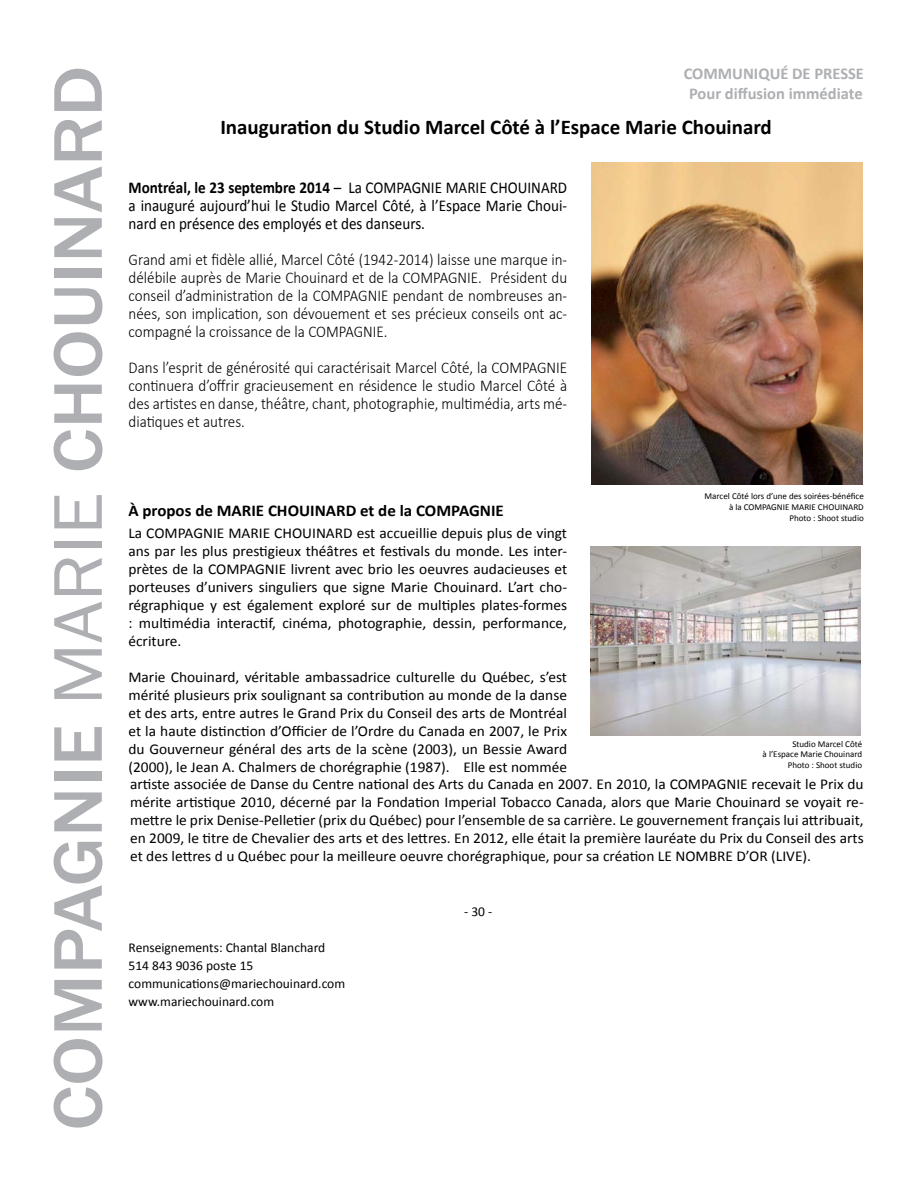
<style>
.page{position:relative;width:918px;height:1188px;background:#fff}
.page>*{position:absolute;margin:0;border:0;box-sizing:border-box;transform-origin:0 0}
.t1{font:500 71.25px "Franklin Gothic";color:#adafb2;scale:1.08 1}
.t2{font:700 21px "Calibri";color:#000}
.t3{font:300 16.5px/18px "Calibri";color:#000;text-align:justify;scale:.91 1}
.t4{font:16.5px/18px "Calibri";color:#000;text-align:justify;scale:.91 1}
.t5{font:700 16.5px/19.8px "Calibri";color:#adafb2;text-align:center}
.t6{font:700 16.5px "Calibri";color:#000}
.t7{font:15px/18px "Calibri";color:#000;text-align:justify}
.t8{font:13.5px/18px "Calibri";color:#000}
.t9{font:9px/10.8px "Calibri";color:#000;text-align:right}
.s1{font-weight:400}
.s2{font-weight:700}
</style>
<div class="page">
<img style="left:592px;top:163px;width:271px;height:321px">
<img style="left:590px;top:546px;width:271px;height:190px">
<h1 class="t1" style="left:34px;top:1131px;width:987px;rotate:-90deg">COMPAGNIE <span class="s1">MARIE</span> CHOUINARD</h1>
<p class="t5" style="left:684px;top:64px;width:182px">COMMUNIQUÉ DE PRESSE<br>Pour diffusion immédiate</p>
<h2 class="t2" style="left:220px;top:113px;width:553px">Inauguration du Studio Marcel Côté à l’Espace Marie Chouinard</h2>
<p class="t4" style="left:129px;top:179px;width:483px"><span class="s2">Montréal, le 23 septembre 2014</span> – La COMPAGNIE MARIE CHOUINARD a inauguré aujourd’hui le Studio Marcel Côté, à l’Espace Marie Choui&shy;nard en présence des employés et des danseurs.</p>
<p class="t3" style="left:129px;top:250px;width:484px">Grand ami et fidèle allié, Marcel Côté (1942-2014) laisse une marque in&shy;délébile auprès de Marie Chouinard et de la COMPAGNIE. Président du conseil d’administration de la COMPAGNIE pendant de nombreuses an&shy;nées, son implication, son dévouement et ses précieux conseils ont ac&shy;compagné la croissance de la COMPAGNIE.</p>
<p class="t3" style="left:129px;top:358px;width:484px">Dans l’esprit de générosité qui caractérisait Marcel Côté, la COMPAGNIE continuera d’offrir gracieusement en résidence le studio Marcel Côté à des artistes en danse, théâtre, chant, photographie, multimédia, arts mé&shy;diatiques et autres.</p>
<p class="t9" style="left:705px;top:491px;width:161px">Marcel Côté lors d’une des soirées-bénéfice à la COMPAGNIE MARIE CHOUINARD<br>Photo : Shoot studio</p>
<p class="t6" style="left:128px;top:500px;width:377px">À propos de MARIE CHOUINARD et de la COMPAGNIE</p>
<p class="t7" style="left:128px;top:524px;width:440px">La COMPAGNIE MARIE CHOUINARD est accueillie depuis plus de vingt ans par les plus prestigieux théâtres et festivals du monde. Les inter&shy;prètes de la COMPAGNIE livrent avec brio les oeuvres audacieuses et porteuses d’univers singuliers que signe Marie Chouinard. L’art cho&shy;régraphique y est également exploré sur de multiples plates-formes : multimédia interactif, cinéma, photographie, dessin, performance, écriture.</p>
<p class="t7" style="left:128px;top:668px;width:440px">Marie Chouinard, véritable ambassadrice culturelle du Québec, s’est mérité plusieurs prix soulignant sa contribution au monde de la danse et des arts, entre autres le Grand Prix du Conseil des arts de Montréal et la haute distinction d’Officier de l’Ordre du Canada en 2007, le Prix du Gouverneur général des arts de la scène (2003), un Bessie Award (2000), le Jean A. Chalmers de chorégraphie (1987). Elle est nommée</p>
<p class="t9" style="left:763px;top:738px;width:101px">Studio Marcel Côté<br>à l’Espace Marie Chouinard<br>Photo : Shoot studio</p>
<p class="t7" style="left:130px;top:775px;width:735px">artiste associée de Danse du Centre national des Arts du Canada en 2007. En 2010, la COMPAGNIE recevait le Prix du mérite artistique 2010, décerné par la Fondation Imperial Tobacco Canada, alors que Marie Chouinard se voyait re&shy;mettre le prix Denise-Pelletier (prix du Québec) pour l’ensemble de sa carrière. Le gouvernement français lui attribuait, en 2009, le titre de Chevalier des arts et des lettres. En 2012, elle était la première lauréate du Prix du Conseil des arts et des lettres d u Québec pour la meilleure oeuvre chorégraphique, pour sa création LE NOMBRE D’OR (LIVE).</p>
<p class="t8" style="left:464px;top:902px;width:30px">- 30 -</p>
<p class="t8" style="left:129px;top:938px;width:218px">Renseignements: Chantal Blanchard<br>514 843 9036 poste 15 communications@mariechouinard.com www.mariechouinard.com</p>
</div>
